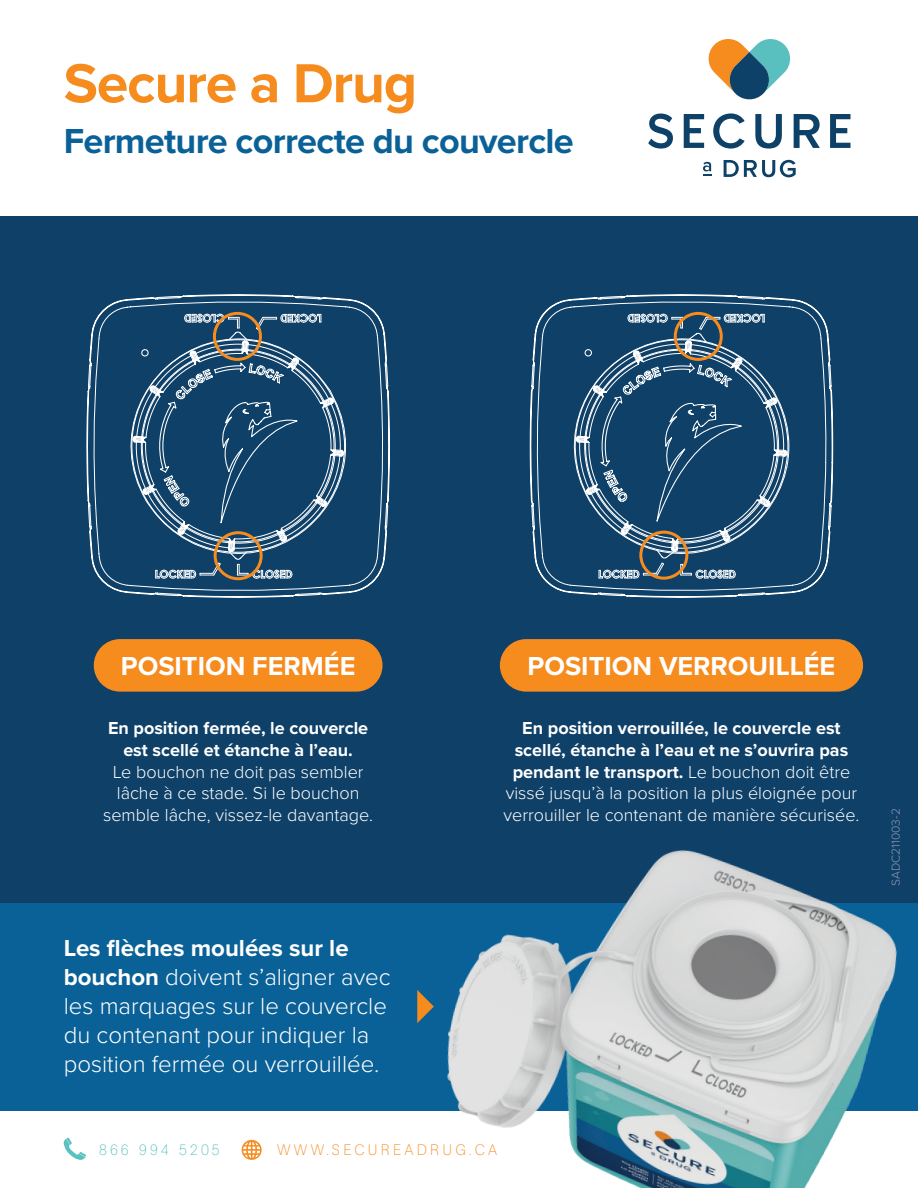
<style>
.page{position:relative;width:918px;height:1188px;background:#fff}
.page>*{position:absolute;margin:0;border:0;box-sizing:border-box;transform-origin:0 0}
.t1{font:700 57px "Proxima Nova";letter-spacing:-.02em;color:#f68b1e}
.t2{font:700 36px "Proxima Nova";letter-spacing:-.02em;color:#0a6197}
.t3{font:700 27px "Proxima Nova";color:#fff}
.t4{font:300 24px/28.8px "Proxima Nova";color:#fff}
.t5{font:300 18px/21.6px "Proxima Nova";color:#fff;text-align:center}
.t6{font:700 18px/21.6px "Proxima Nova";color:#fff;text-align:center}
.t7{font:200 15.15px "AG Book Pro";letter-spacing:.21em;color:#f68b1e}
.t8{font:200 15.15px "AG Book Pro";letter-spacing:.2em;color:#59c1c0}
.t9{font:300 12px "Proxima Nova";color:#9197af}
.s1{font-weight:700}
</style>
<div class="page">
<div style="left:0;top:216px;width:918px;height:687px;background:#0e4068"></div>
<svg style="left:703px;top:162px;width:8px;height:13px"></svg>
<svg style="left:724px;top:160px;width:72px;height:17px"></svg>
<svg style="left:648px;top:114px;width:25px;height:35px"></svg>
<svg style="left:684px;top:114px;width:20px;height:34px"></svg>
<svg style="left:713px;top:113px;width:32px;height:36px"></svg>
<svg style="left:755px;top:114px;width:27px;height:35px"></svg>
<svg style="left:794px;top:114px;width:26px;height:34px"></svg>
<svg style="left:830px;top:114px;width:21px;height:34px"></svg>
<svg style="left:708px;top:39px;width:82px;height:61px"></svg>
<div style="left:0;top:903px;width:918px;height:207px;background:#0a6197"></div>
<svg style="left:86px;top:294px;width:304px;height:304px"></svg>
<svg style="left:93px;top:301px;width:290px;height:290px"></svg>
<div style="left:213px;top:312px;width:49px;height:49px;border:3px solid #f68b1e;border-radius:50%"></div>
<div style="left:214px;top:531px;width:49px;height:49px;border:3px solid #f68b1e;border-radius:50%"></div>
<svg style="left:529px;top:294px;width:305px;height:304px"></svg>
<svg style="left:537px;top:301px;width:290px;height:290px"></svg>
<div style="left:674px;top:312px;width:49px;height:49px;border:3px solid #f68b1e;border-radius:50%"></div>
<div style="left:639px;top:531px;width:49px;height:49px;border:3px solid #f68b1e;border-radius:50%"></div>
<div style="left:94px;top:639px;width:289px;height:53px;background:#f68b1e;border-radius:26px"></div>
<div style="left:500px;top:639px;width:363px;height:53px;background:#f68b1e;border-radius:26px"></div>
<svg style="left:242px;top:1140px;width:20px;height:20px"></svg>
<svg style="left:64px;top:1138px;width:22px;height:22px"></svg>
<img style="left:416px;top:850px;width:502px;height:338px">
<h1 class="t1" style="left:64px;top:41px;width:355px">Secure a Drug</h1>
<h2 class="t2" style="left:64px;top:114px;width:512px">Fermeture correcte du couvercle</h2>
<h3 class="t3" style="left:121px;top:646px;width:236px">POSITION FERMÉE</h3>
<h3 class="t3" style="left:528px;top:646px;width:309px">POSITION VERROUILLÉE</h3>
<p class="t6" style="left:108px;top:717px;width:262px">En position fermée, le couvercle est scellé et étanche à l’eau.</p>
<p class="t5" style="left:103px;top:760px;width:271px">Le bouchon ne doit pas sembler lâche à ce stade. Si le bouchon semble lâche, vissez-le davantage.</p>
<h3 class="t4" style="left:64px;top:933px;width:329px"><span class="s1">Les flèches moulées sur le bouchon</span> doivent s’aligner avec les marquages sur le couvercle du contenant pour indiquer la position fermée ou verrouillée.</h3>
<p class="t5" style="left:504px;top:717px;width:357px"><span class="s1">En position verrouillée, le couvercle est scellé, étanche à l’eau et ne s’ouvrira pas pendant le transport.</span> Le bouchon doit être vissé jusqu’à la position la plus éloignée pour verrouiller le contenant de manière sécurisée.</p>
<p class="t8" style="left:99px;top:1140px;width:122px">866 994 5205</p>
<p class="t7" style="left:277px;top:1140px;width:222px">WWW.SECUREADRUG.CA</p>
<p class="t9" style="left:887px;top:886px;width:79px;rotate:-90deg">SADC211003-2</p>
</div>
